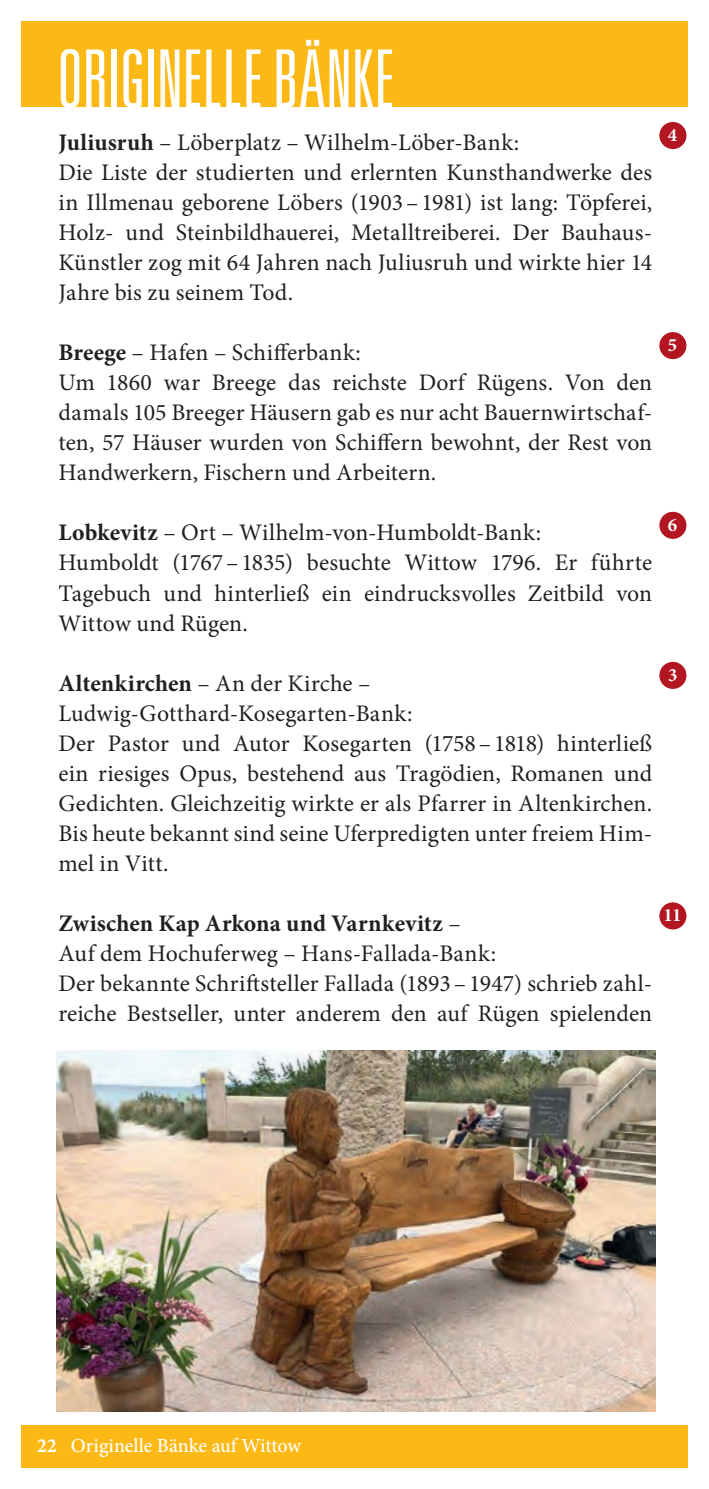
<style>
.page{position:relative;width:709px;height:1489px;background:#fff}
.page>*{position:absolute;margin:0;border:0;box-sizing:border-box;transform-origin:0 0}
.t1{font:300 ultra-condensed 80px "Univers";letter-spacing:-.015em;color:#fff}
.t2{font:23.75px/30px "Minion Pro";letter-spacing:.005em;color:#231f20}
.t3{font:500 20px "Minion Pro";letter-spacing:-.01em;color:#fff}
.t4{font:700 20px "Minion Pro";color:#fff}
.t5{font:700 18.75px "Minion Pro";color:#fff}
.s1{font-weight:700}
</style>
<div class="page">
<div style="left:21px;top:1424px;width:666px;height:43px;background:#fcb814"></div>
<div style="left:21px;top:21px;width:666px;height:85px;background:#fcb814"></div>
<img style="left:57px;top:1050px;width:599px;height:360px">
<div style="left:658px;top:661px;width:29px;height:28px;background:#b31521;border-radius:50%"></div>
<div style="left:658px;top:660px;width:29px;height:30px;border:1px solid #fff;border-radius:50%"></div>
<div style="left:658px;top:121px;width:29px;height:29px;background:#b31521;border-radius:50%"></div>
<div style="left:658px;top:121px;width:29px;height:29px;border:1px solid #fff;border-radius:50%"></div>
<div style="left:658px;top:331px;width:29px;height:29px;background:#b31521;border-radius:50%"></div>
<div style="left:658px;top:331px;width:29px;height:29px;border:1px solid #fff;border-radius:50%"></div>
<div style="left:658px;top:511px;width:29px;height:28px;background:#b31521;border-radius:50%"></div>
<div style="left:658px;top:510px;width:29px;height:30px;border:1px solid #fff;border-radius:50%"></div>
<div style="left:658px;top:901px;width:29px;height:29px;background:#b31521;border-radius:50%"></div>
<div style="left:658px;top:901px;width:29px;height:29px;border:1px solid #fff;border-radius:50%"></div>
<h1 class="t1" style="left:57px;top:37px;width:339px">ORIGINELLE BÄNKE</h1>
<p class="t2" style="left:58px;top:128px;width:595px"><span class="s1">Juliusruh</span> – Löberplatz – Wilhelm-Löber-Bank:<br>Die Liste der studierten und erlernten Kunsthandwerke des in Illmenau geborene Löbers (1903–1981) ist lang: Töpferei, Holz- und Steinbildhauerei, Metalltreiberei. Der Bauhaus-Künstler zog mit 64 Jahren nach Juliusruh und wirkte hier 14<br>Jahre bis zu seinem Tod.</p>
<p class="t2" style="left:58px;top:338px;width:595px"><span class="s1">Breege</span> – Hafen – Schifferbank:<br>Um 1860 war Breege das reichste Dorf Rügens. Von den damals 105 Breeger Häusern gab es nur acht Bauernwirtschaf&shy;ten, 57 Häuser wurden von Schiffern bewohnt, der Rest von Handwerkern, Fischern und Arbeitern.</p>
<p class="t2" style="left:58px;top:518px;width:595px"><span class="s1">Lobkevitz</span> – Ort – Wilhelm-von-Humboldt-Bank:<br>Humboldt (1767–1835) besuchte Wittow 1796. Er führte Tagebuch und hinterließ ein eindrucksvolles Zeitbild von Wittow und Rügen.</p>
<p class="t2" style="left:58px;top:668px;width:595px"><span class="s1">Altenkirchen</span> – An der Kirche – Ludwig-Gotthard-Kosegarten-Bank:<br>Der Pastor und Autor Kosegarten (1758–1818) hinterließ ein riesiges Opus, bestehend aus Tragödien, Romanen und Gedichten. Gleichzeitig wirkte er als Pfarrer in Altenkirchen.<br>Bis heute bekannt sind seine Uferpredigten unter freiem Him&shy;mel in Vitt.</p>
<p class="t5" style="left:668px;top:122px;width:11px">4</p>
<p class="t5" style="left:668px;top:332px;width:11px">5</p>
<p class="t5" style="left:668px;top:511px;width:11px">6</p>
<p class="t5" style="left:668px;top:661px;width:11px">3</p>
<p class="t2" style="left:58px;top:908px;width:595px"><span class="s1">Zwischen Kap Arkona und Varnkevitz</span> –<br>Auf dem Hochuferweg – Hans-Fallada-Bank:<br>Der bekannte Schriftsteller Fallada (1893–1947) schrieb zahl&shy;reiche Bestseller, unter anderem den auf Rügen spielenden</p>
<p class="t5" style="left:663px;top:902px;width:20px">11</p>
<p class="t4" style="left:37px;top:1431px;width:21px">22</p>
<p class="t3" style="left:71px;top:1431px;width:232px">Originelle Bänke auf Wittow</p>
</div>
